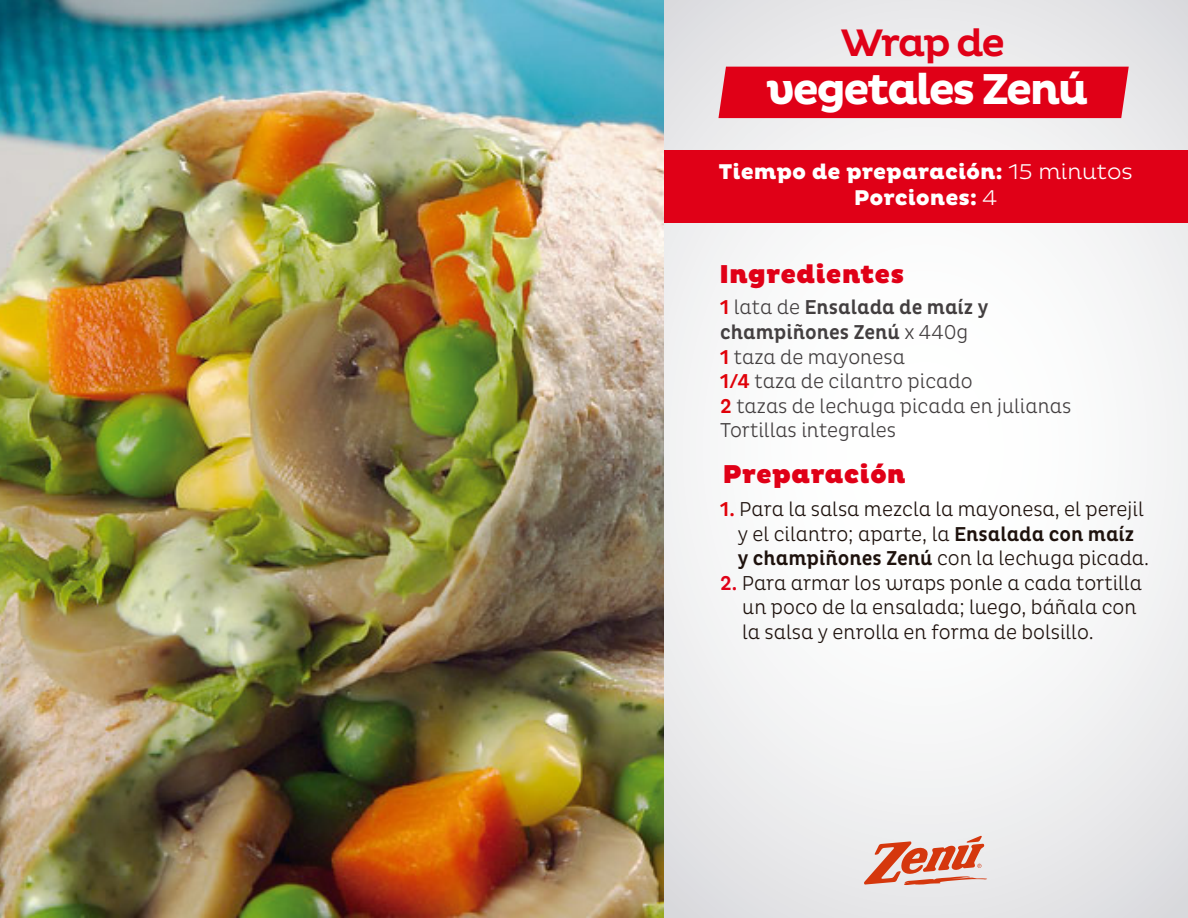
<style>
.page{position:relative;width:1188px;height:918px;background:#fff}
.page>*{position:absolute;margin:0;border:0;box-sizing:border-box;transform-origin:0 0}
.t1{font:700 43.95px "Pluto";letter-spacing:-.06em;color:#fff}
.t2{font:500 39px "Pluto";letter-spacing:-.06em;color:#e00017}
.t3{font:900 26.25px "Pluto";color:#e00017}
.t4{font:800 21.75px/25.8px "Pluto";color:#fff;text-align:center}
.t5{font:300 20.4px/24.6px "Pluto Cond";color:#1e120d}
.t6{font:300 20.4px/24.6px "Pluto Cond";color:#433f40}
.s1{font-weight:300}
.s2{font-weight:500;color:#e00109}
.s3{font-weight:500}
.s4{font-weight:500;color:#e00017}
</style>
<div class="page">
<svg style="left:664px;top:0;width:524px;height:918px"></svg>
<div style="left:663px;top:150px;width:525px;height:72px;background:#e00017"></div>
<svg style="left:864px;top:835px;width:123px;height:50px;background:#e2a596"></svg>
<div style="left:718px;top:67px;width:411px;height:51px;background:#e00017"></div>
<img style="left:0;top:0;width:664px;height:918px">
<h2 class="t2" style="left:840px;top:21px;width:166px">Wrap de</h2>
<h1 class="t1" style="left:766px;top:64px;width:324px">vegetales Zenú</h1>
<p class="t4" style="left:719px;top:159px;width:416px">Tiempo de preparación: <span class="s1">15 minutos<br></span>Porciones: <span class="s1">4</span></p>
<p class="t3" style="left:719px;top:259px;width:187px">Ingredientes</p>
<p class="t6" style="left:720px;top:295px;width:353px"><span class="s2">1</span> lata de <span class="s3">Ensalada de maíz y champiñones Zenú</span> x 440g<br><span class="s2">1</span> taza de mayonesa<br><span class="s2">1/4</span> taza de cilantro picado<br><span class="s2">2</span> tazas de lechuga picada en julianas<br>Tortillas integrales</p>
<p class="t3" style="left:723px;top:459px;width:185px">Preparación</p>
<p class="t5" style="left:738px;top:497px;width:413px;text-indent:-18px"><span class="s2">1.</span> Para la salsa mezcla la mayonesa, el perejil y el cilantro; aparte, la <span class="s3">Ensalada con maíz y champiñones Zenú</span> con la lechuga picada.</p>
<p class="t5" style="left:742px;top:571px;width:401px;text-indent:-22px"><span class="s4">2.</span> Para armar los wraps ponle a cada tortilla un poco de la ensalada; luego, báñala con la salsa y enrolla en forma de bolsillo.</p>
</div>
